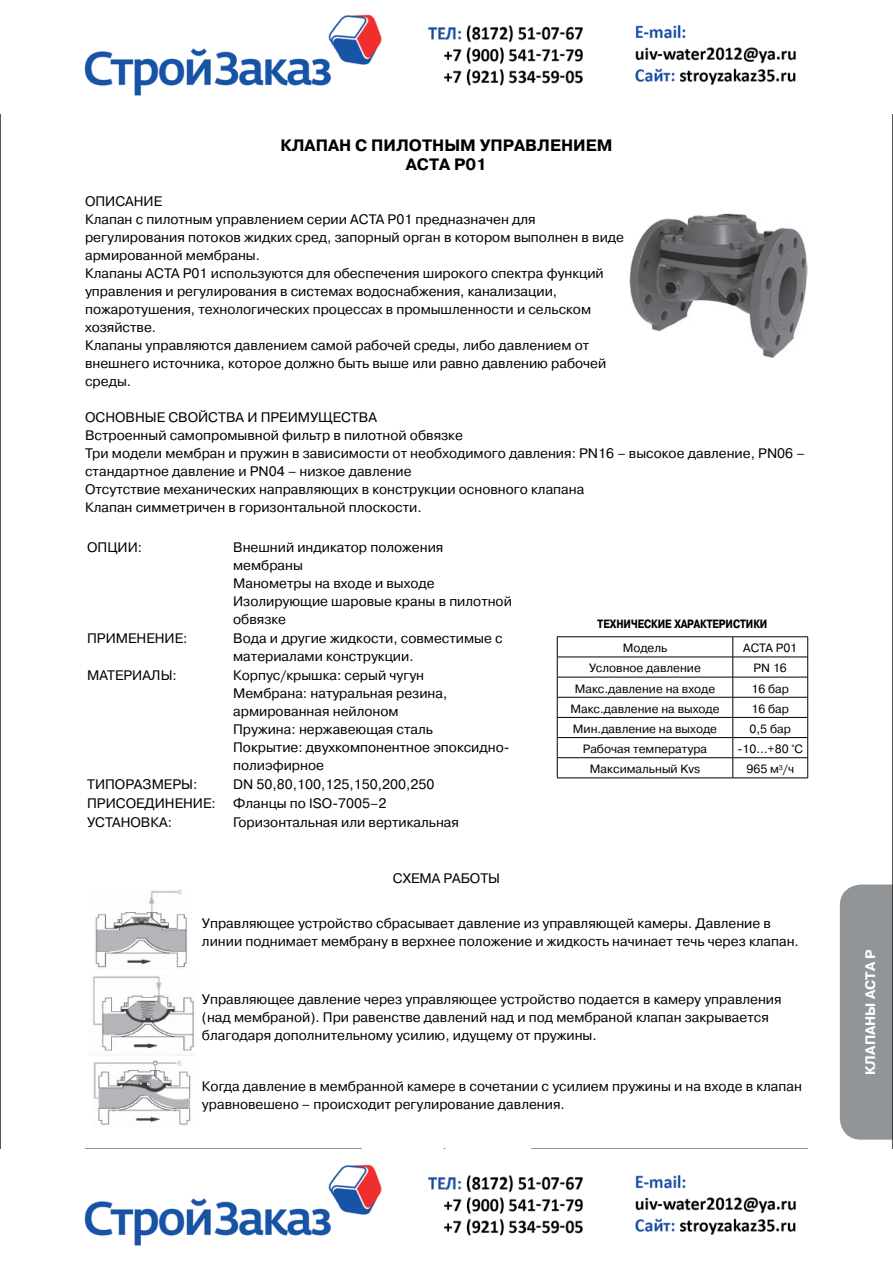
<style>
.page{position:relative;width:893px;height:1263px;background:#fff}
.page>*{position:absolute;margin:0;border:0;box-sizing:border-box;transform-origin:0 0}
.t1{font:700 16.5px/19.8px "Pragmatica C";color:#000001;text-align:center}
.t2{font:13.8px/18px "Pragmatica C";color:#000001}
.t3{font:700 13.8px "Pragmatica C";color:#fff}
.t4{font:12px "Pragmatica C";color:#000001}
.t5{font:700 12px "Pragmatica Cond C";color:#000001}
</style>
<div class="page">
<div style="left:85px;top:1148px;width:276px;height:16px;background:#919597"></div>
<div style="left:531px;top:1148px;width:277px;height:16px;background:#919597"></div>
<div style="left:840px;top:884px;width:50px;height:256px;background:#919597"></div>
<img style="left:95px;top:890px;width:92px;height:78px">
<img style="left:93px;top:976px;width:101px;height:75px">
<img style="left:93px;top:1060px;width:98px;height:65px">
<hr style="left:557px;top:657px;width:176px;height:1px;background:#000001">
<hr style="left:733px;top:657px;width:75px;height:1px;background:#000001">
<hr style="left:557px;top:677px;width:176px;height:1px;background:#000001">
<hr style="left:733px;top:677px;width:75px;height:1px;background:#000001">
<hr style="left:557px;top:697px;width:176px;height:1px;background:#000001">
<hr style="left:733px;top:697px;width:75px;height:1px;background:#000001">
<hr style="left:557px;top:717px;width:176px;height:1px;background:#000001">
<hr style="left:733px;top:717px;width:75px;height:1px;background:#000001">
<hr style="left:557px;top:737px;width:176px;height:1px;background:#000001">
<hr style="left:733px;top:737px;width:75px;height:1px;background:#000001">
<hr style="left:557px;top:757px;width:176px;height:1px;background:#000001">
<hr style="left:733px;top:757px;width:75px;height:1px;background:#000001">
<svg style="left:733px;top:637px;width:1px;height:141px"></svg>
<hr style="left:557px;top:636px;width:176px;height:1px;background:#000001">
<hr style="left:733px;top:636px;width:75px;height:1px;background:#000001">
<svg style="left:557px;top:637px;width:1px;height:141px"></svg>
<svg style="left:807px;top:637px;width:1px;height:141px"></svg>
<hr style="left:557px;top:778px;width:176px;height:1px;background:#000001">
<hr style="left:733px;top:778px;width:75px;height:1px;background:#000001">
<img style="left:629px;top:213px;width:179px;height:144px">
<img style="left:84px;top:14px;width:712px;height:82px">
<img style="left:84px;top:1149px;width:724px;height:97px">
<p class="t1" style="left:281px;top:135px;width:333px">КЛАПАН С ПИЛОТНЫМ УПРАВЛЕНИЕМ<br>АСТА Р01</p>
<p class="t2" style="left:85px;top:193px;width:540px">ОПИСАНИЕ<br>Клапан с пилотным управлением серии АСТА Р01 предназначен для регулирования потоков жидких сред, запорный орган в котором выполнен в виде армированной мембраны.<br>Клапаны АСТА Р01 используются для обеспечения широкого спектра функций управления и регулирования в системах водоснабжения, канализации, пожаротушения, технологических процессах в промышленности и сельском хозяйстве.<br>Клапаны управляются давлением самой рабочей среды, либо давлением от внешнего источника, которое должно быть выше или равно давлению рабочей среды.</p>
<p class="t2" style="left:85px;top:409px;width:721px">ОСНОВНЫЕ СВОЙСТВА И ПРЕИМУЩЕСТВА<br>Встроенный самопромывной фильтр в пилотной обвязке<br>Три модели мембран и пружин в зависимости от необходимого давления: PN16 – высокое давление, PN06 – стандартное давление и PN04 – низкое давление<br>Отсутствие механических направляющих в конструкции основного клапана<br>Клапан симметричен в горизонтальной плоскости.</p>
<p class="t2" style="left:87px;top:538px;width:56px">ОПЦИИ:</p>
<p class="t2" style="left:233px;top:538px;width:280px">Внешний индикатор положения мембраны<br>Манометры на входе и выходе<br>Изолирующие шаровые краны в пилотной обвязке</p>
<p class="t2" style="left:87px;top:629px;width:102px">ПРИМЕНЕНИЕ:</p>
<p class="t2" style="left:233px;top:629px;width:271px">Вода и другие жидкости, совместимые с материалами конструкции.</p>
<p class="t2" style="left:87px;top:666px;width:91px">МАТЕРИАЛЫ:</p>
<p class="t2" style="left:233px;top:666px;width:278px">Корпус/крышка: серый чугун<br>Мембрана: натуральная резина, армированная нейлоном<br>Пружина: нержавеющая сталь<br>Покрытие: двухкомпонентное эпоксидно&shy;полиэфирное</p>
<p class="t2" style="left:87px;top:775px;width:112px">ТИПОРАЗМЕРЫ:</p>
<p class="t2" style="left:233px;top:775px;width:203px">DN 50,80,100,125,150,200,250</p>
<p class="t2" style="left:87px;top:794px;width:130px">ПРИСОЕДИНЕНИЕ:</p>
<p class="t2" style="left:233px;top:794px;width:155px">Фланцы по ISO-7005–2</p>
<p class="t2" style="left:87px;top:814px;width:86px">УСТАНОВКА:</p>
<p class="t2" style="left:233px;top:814px;width:227px">Горизонтальная или вертикальная</p>
<p class="t5" style="left:598px;top:617px;width:171px">ТЕХНИЧЕСКИЕ ХАРАКТЕРИСТИКИ</p>
<p class="t4" style="left:623px;top:641px;width:46px">Модель</p>
<p class="t4" style="left:743px;top:641px;width:55px">АСТА Р01</p>
<p class="t4" style="left:589px;top:662px;width:113px">Условное давление</p>
<p class="t4" style="left:754px;top:662px;width:35px">PN 16</p>
<p class="t4" style="left:575px;top:682px;width:142px">Макс.давление на входе</p>
<p class="t4" style="left:751px;top:682px;width:39px">16 бар</p>
<p class="t4" style="left:570px;top:702px;width:151px">Макс.давление на выходе</p>
<p class="t4" style="left:751px;top:702px;width:39px">16 бар</p>
<p class="t4" style="left:573px;top:722px;width:146px">Мин.давление на выходе</p>
<p class="t4" style="left:750px;top:722px;width:43px">0,5 бар</p>
<p class="t4" style="left:583px;top:742px;width:126px">Рабочая температура</p>
<p class="t4" style="left:737px;top:742px;width:67px">-10…+80 °C</p>
<p class="t4" style="left:590px;top:762px;width:112px">Максимальный Kvs</p>
<p class="t4" style="left:746px;top:762px;width:49px">965 м<sup>3</sup>/ч</p>
<p class="t2" style="left:393px;top:870px;width:109px">СХЕМА РАБОТЫ</p>
<p class="t2" style="left:202px;top:914px;width:598px">Управляющее устройство сбрасывает давление из управляющей камеры. Давление в линии поднимает мембрану в верхнее положение и жидкость начинает течь через клапан.</p>
<p class="t2" style="left:202px;top:990px;width:581px">Управляющее давление через управляющее устройство подается в камеру управления (над мембраной). При равенстве давлений над и под мембраной клапан закрывается благодаря дополнительному усилию, идущему от пружины.</p>
<p class="t2" style="left:202px;top:1078px;width:602px">Когда давление в мембранной камере в сочетании с усилием пружины и на входе в клапан уравновешено – происходит регулирование давления.</p>
<p class="t3" style="left:863px;top:1075px;width:127px;rotate:-90deg">КЛАПАНЫ ACTA Р</p>
</div>
